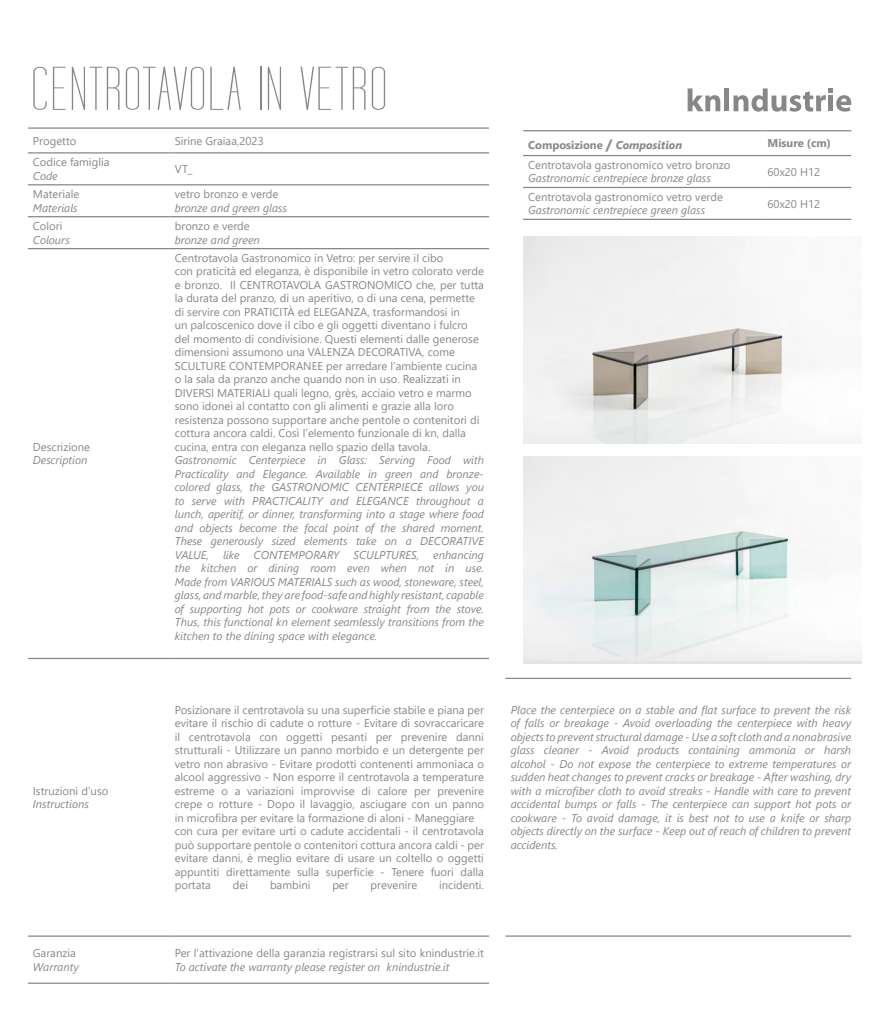
<style>
.page{position:relative;width:869px;height:1028px;background:#fff}
.page>*{position:absolute;margin:0;border:0;box-sizing:border-box;transform-origin:0 0}
.t1{font:62.5px "Tall Films Expanded";color:#878787}
.t2{font:11.25px/13.5px "Segoe UI";color:#878787}
.t3{font:italic 11.25px/13.5px "Segoe UI";color:#878787;text-align:justify}
.t4{font:700 11.25px "Segoe UI";color:#878787}
.s1{font-size:15px}
.s2{font-style:italic}
</style>
<div class="page">
<hr style="left:28px;top:127px;width:142px;height:2px;background:#878787">
<hr style="left:170px;top:127px;width:319px;height:2px;background:#878787">
<hr style="left:28px;top:152px;width:142px;height:1px;background:#878787">
<hr style="left:170px;top:152px;width:319px;height:1px;background:#878787">
<hr style="left:28px;top:184px;width:142px;height:1px;background:#878787">
<hr style="left:170px;top:184px;width:319px;height:1px;background:#878787">
<hr style="left:28px;top:216px;width:142px;height:1px;background:#878787">
<hr style="left:170px;top:216px;width:319px;height:1px;background:#878787">
<hr style="left:28px;top:248px;width:142px;height:1px;background:#878787">
<hr style="left:170px;top:248px;width:319px;height:1px;background:#878787">
<hr style="left:28px;top:658px;width:142px;height:1px;background:#878787">
<hr style="left:170px;top:658px;width:319px;height:1px;background:#878787">
<hr style="left:28px;top:935px;width:142px;height:1px;background:#878787">
<hr style="left:170px;top:935px;width:319px;height:1px;background:#878787">
<hr style="left:28px;top:982px;width:142px;height:1px;background:#878787">
<hr style="left:170px;top:982px;width:319px;height:1px;background:#878787">
<hr style="left:523px;top:130px;width:239px;height:1px;background:#878787">
<hr style="left:762px;top:130px;width:88px;height:1px;background:#878787">
<hr style="left:523px;top:155px;width:239px;height:1px;background:#878787">
<hr style="left:762px;top:155px;width:88px;height:1px;background:#878787">
<hr style="left:523px;top:187px;width:239px;height:1px;background:#878787">
<hr style="left:762px;top:187px;width:88px;height:1px;background:#878787">
<hr style="left:523px;top:219px;width:239px;height:1px;background:#878787">
<hr style="left:762px;top:219px;width:88px;height:1px;background:#878787">
<hr style="left:505px;top:677px;width:345px;height:2px;background:#878787">
<hr style="left:505px;top:935px;width:345px;height:1px;background:#878787">
<svg style="left:687px;top:88px;width:33px;height:23px"></svg>
<div style="left:724px;top:88px;width:5px;height:23px;background:#878787"></div>
<svg style="left:733px;top:88px;width:117px;height:24px"></svg>
<img style="left:523px;top:236px;width:276px;height:208px">
<img style="left:523px;top:456px;width:338px;height:205px">
<h1 class="t1" style="left:30px;top:60px;width:359px">CENTROTAVOLA IN VETRO</h1>
<p class="t2" style="left:33px;top:133px;width:45px">Progetto</p>
<p class="t2" style="left:175px;top:133px;width:90px">Sirine Graiaa,2023</p>
<p class="t2" style="left:33px;top:154px;width:78px">Codice famiglia</p>
<p class="t3" style="left:33px;top:167px;width:26px">Code</p>
<p class="t2" style="left:175px;top:161px;width:19px">VT_</p>
<p class="t2" style="left:33px;top:186px;width:48px">Materiale</p>
<p class="t3" style="left:33px;top:199px;width:46px">Materials</p>
<p class="t2" style="left:33px;top:218px;width:31px">Colori</p>
<p class="t3" style="left:33px;top:231px;width:38px">Colours</p>
<p class="t2" style="left:33px;top:439px;width:59px">Descrizione</p>
<p class="t3" style="left:33px;top:452px;width:56px">Description</p>
<p class="t2" style="left:33px;top:783px;width:77px">Istruzioni d’uso</p>
<p class="t3" style="left:33px;top:795px;width:57px">Instructions</p>
<p class="t2" style="left:33px;top:945px;width:44px">Garanzia</p>
<p class="t3" style="left:33px;top:958px;width:47px">Warranty</p>
<p class="t2" style="left:175px;top:186px;width:105px">vetro bronzo e verde</p>
<p class="t3" style="left:175px;top:199px;width:114px">bronze and green glass</p>
<p class="t2" style="left:175px;top:218px;width:76px">bronzo e verde</p>
<p class="t3" style="left:175px;top:231px;width:87px">bronze and green</p>
<p class="t2" style="left:175px;top:250px;width:310px">Centrotavola Gastronomico in Vetro: per servire il cibo<br>con praticità ed eleganza, è disponibile in vetro colorato verde e bronzo. Il CENTROTAVOLA GASTRONOMICO che, per tutta la durata del pranzo, di un aperitivo, o di una cena, permette di servire con PRATICITÀ ed ELEGANZA, trasformandosi in<br>un palcoscenico dove il cibo e gli oggetti diventano i fulcro del momento di condivisione. Questi elementi dalle generose dimensioni assumono una VALENZA DECORATIVA, come SCULTURE CONTEMPORANEE per arredare l’ambiente cucina o la sala da pranzo anche quando non in uso. Realizzati in DIVERSI MATERIALI quali legno, grès, acciaio vetro e marmo sono idonei al contatto con gli alimenti e grazie alla loro resistenza possono supportare anche pentole o contenitori di cottura ancora caldi. Così l’elemento funzionale di kn, dalla cucina, entra con eleganza nello spazio della tavola.</p>
<p class="t3" style="left:175px;top:452px;width:310px">Gastronomic Centerpiece in Glass: Serving Food with Practicality and Elegance. Available in green and bronze&shy;colored glass, the GASTRONOMIC CENTERPIECE allows you to serve with PRACTICALITY and ELEGANCE throughout a lunch, aperitif, or dinner, transforming into a stage where food and objects become the focal point of the shared moment.<br>These generously sized elements take on a DECORATIVE VALUE, like CONTEMPORARY SCULPTURES, enhancing the kitchen or dining room even when not in use.<br>Made from VARIOUS MATERIALS such as wood, stoneware, steel, glass, and marble, they are food-safe and highly resistant, capable of supporting hot pots or cookware straight from the stove.<br>Thus, this functional kn element seamlessly transitions from the kitchen to the dining space with elegance.</p>
<p class="t2" style="left:175px;top:702px;width:310px">Posizionare il centrotavola su una superficie stabile e piana per evitare il rischio di cadute o rotture - Evitare di sovraccaricare il centrotavola con oggetti pesanti per prevenire danni strutturali - Utilizzare un panno morbido e un detergente per vetro non abrasivo - Evitare prodotti contenenti ammoniaca o alcool aggressivo - Non esporre il centrotavola a temperature estreme o a variazioni improvvise di calore per prevenire crepe o rotture - Dopo il lavaggio, asciugare con un panno in microfibra per evitare la formazione di aloni - Maneggiare con cura per evitare urti o cadute accidentali - il centrotavola può supportare pentole o contenitori cottura ancora caldi - per evitare danni, è meglio evitare di usare un coltello o oggetti appuntiti direttamente sulla superficie - Tenere fuori dalla portata</p>
<p class="t2" style="left:233px;top:877px;width:17px">dei</p>
<p class="t2" style="left:270px;top:877px;width:42px">bambini</p>
<p class="t2" style="left:332px;top:877px;width:18px">per</p>
<p class="t2" style="left:370px;top:877px;width:48px">prevenire</p>
<p class="t2" style="left:439px;top:877px;width:46px">incidenti.</p>
<p class="t2" style="left:175px;top:945px;width:310px">Per l’attivazione della garanzia registrarsi sul sito knindustrie.it</p>
<p class="t3" style="left:175px;top:958px;width:276px">To activate the warranty please register on knindustrie.it</p>
<p class="t4" style="left:528px;top:134px;width:155px">Composizione <span class="s1">/</span> <span class="s2">Composition</span></p>
<p class="t4" style="left:767px;top:133px;width:65px">Misure (cm)</p>
<p class="t2" style="left:528px;top:157px;width:204px">Centrotavola gastronomico vetro bronzo</p>
<p class="t3" style="left:528px;top:170px;width:184px">Gastronomic centrepiece bronze glass</p>
<p class="t2" style="left:767px;top:164px;width:54px">60x20 H12</p>
<p class="t2" style="left:528px;top:189px;width:196px">Centrotavola gastronomico vetro verde</p>
<p class="t3" style="left:528px;top:202px;width:178px">Gastronomic centrepiece green glass</p>
<p class="t2" style="left:767px;top:196px;width:54px">60x20 H12</p>
<p class="t3" style="left:510px;top:701px;width:342px">Place the centerpiece on a stable and flat surface to prevent the risk of falls or breakage - Avoid overloading the centerpiece with heavy objects to prevent structural damage - Use a soft cloth and a nonabrasive glass cleaner - Avoid products containing ammonia or harsh alcohol - Do not expose the centerpiece to extreme temperatures or sudden heat changes to prevent cracks or breakage - After washing, dry with a microfiber cloth to avoid streaks - Handle with care to prevent accidental bumps or falls - The centerpiece can support hot pots or cookware - To avoid damage, it is best not to use a knife or sharp objects directly on the surface - Keep out of reach of children to prevent accidents.</p>
</div>
